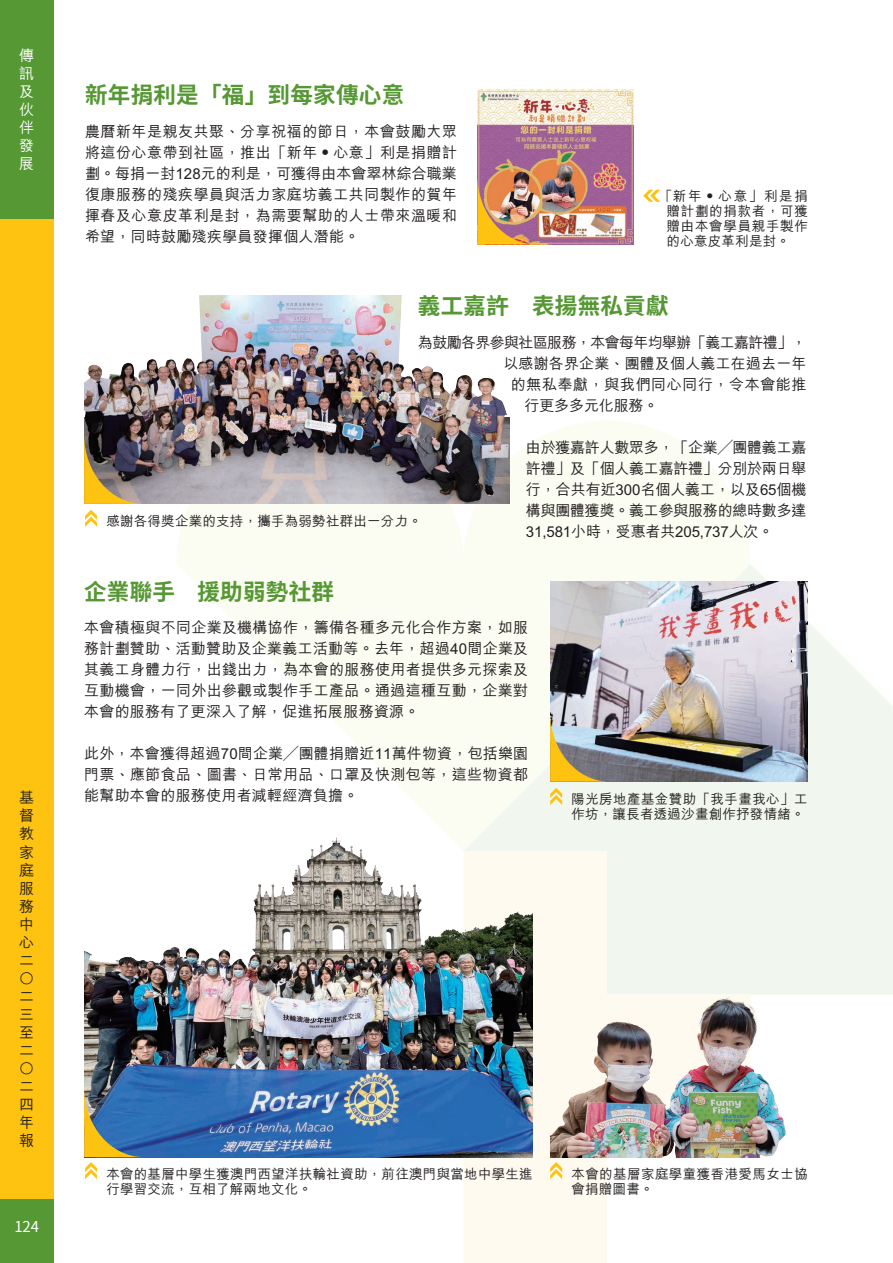
<style>
.page{position:relative;width:893px;height:1263px;background:#fff}
.page>*{position:absolute;margin:0;border:0;box-sizing:border-box;transform-origin:0 0}
.t1{font:700 22.5px "Noto Sans TC";letter-spacing:.015em;color:#569834}
.t2{font:500 15px/18px "M Hei HK";letter-spacing:.015em;color:#231f20;text-align:justify}
.t3{font:500 15px "M Hei HK";letter-spacing:-.04em;color:#231f20}
.t4{font:500 15px "M Hei HK";letter-spacing:.04em;color:#231f20}
.t5{font:500 15px "M Hei HK";letter-spacing:-.01em;color:#231f20}
.t6{font:500 15px/18px "M Hei HK";color:#fff;text-align:justify}
.t7{font:15px "Noto Sans CJ Ksc";color:#fff}
.t8{font:500 13.5px/15px "M Hei HK";letter-spacing:.02em;color:#231f20}
</style>
<div class="page">
<div style="left:0;top:0;width:54px;height:1263px;background:#fec210"></div>
<div style="left:0;top:0;width:54px;height:219px;background:#569834"></div>
<div style="left:0;top:1199px;width:54px;height:64px;background:#569834"></div>
<svg style="left:750px;top:564px;width:143px;height:430px;fill:#f1f6ee"></svg>
<svg style="left:177px;top:421px;width:573px;height:430px;fill:#fbfcf2"></svg>
<svg style="left:320px;top:851px;width:430px;height:412px"></svg>
<img style="left:477px;top:89px;width:157px;height:155px">
<img style="left:84px;top:295px;width:426px;height:209px">
<img style="left:550px;top:993px;width:239px;height:164px">
<img style="left:84px;top:831px;width:449px;height:326px">
<img style="left:550px;top:582px;width:258px;height:200px">
<img style="left:477px;top:175px;width:60px;height:69px">
<svg style="left:84px;top:434px;width:59px;height:70px;background:#796747"></svg>
<svg style="left:550px;top:712px;width:59px;height:70px;background:#aca589"></svg>
<svg style="left:667px;top:190px;width:4px;height:12px"></svg>
<svg style="left:643px;top:190px;width:17px;height:12px"></svg>
<svg style="left:85px;top:510px;width:12px;height:17px"></svg>
<svg style="left:550px;top:788px;width:12px;height:17px"></svg>
<svg style="left:84px;top:1087px;width:59px;height:92px"></svg>
<svg style="left:550px;top:1162px;width:12px;height:17px"></svg>
<p class="t6" style="left:19px;top:45px;width:16px">傳訊及伙伴發展</p>
<p class="t2" style="left:19px;top:788px;width:16px">基督教家庭服務中心二○二三至二○二四年報</p>
<p class="t7" style="left:14px;top:1218px;width:26px">124</p>
<h1 class="t1" style="left:85px;top:82px;width:321px">新年捐利是「福」到每家傳心意</h1>
<p class="t2" style="left:85px;top:120px;width:374px;line-height:21px">農曆新年是親友共聚、分享祝福的節日，本會鼓勵大眾將這份心意帶到社區，推出「新年•心意」利是捐贈計劃。每捐一封128元的利是，可獲得由本會翠林綜合職業復康服務的殘疾學員與活力家庭坊義工共同製作的賀年揮春及心意皮革利是封，為需要幫助的人士帶來溫暖和希望，同時鼓勵殘疾學員發揮個人潛能。</p>
<p class="t8" style="left:667px;top:187px;width:143px;text-align:justify;text-indent:6px">新年•心意」利是捐贈計劃的捐款者，可獲贈由本會學員親手製作的心意皮革利是封。</p>
<h1 class="t1" style="left:418px;top:293px;width:252px">義工嘉許 表揚無私貢獻</h1>
<p class="t3" style="left:418px;top:331px;width:390px">為鼓勵各界參與社區服務，本會每年均舉辦「義工嘉許禮」，</p>
<p class="t2" style="left:503px;top:353px;width:305px">以感謝各界企業、團體及個人義工在過去一年</p>
<p class="t4" style="left:511px;top:373px;width:297px">的無私奉獻，與我們同心同行，令本會能推</p>
<p class="t5" style="left:524px;top:394px;width:136px">行更多多元化服務。</p>
<p class="t2" style="left:526px;top:435px;width:282px;line-height:21px">由於獲嘉許人數眾多，「企業╱團體義工嘉許禮」及「個人義工嘉許禮」分別於兩日舉行，合共有近300名個人義工，以及65個機構與團體獲獎。義工參與服務的總時數多達31,581小時，受惠者共205,737人次。</p>
<p class="t8" style="left:106px;top:513px;width:317px">感謝各得獎企業的支持，攜手為弱勢社群出一分力。</p>
<h1 class="t1" style="left:84px;top:579px;width:251px">企業聯手 援助弱勢社群</h1>
<p class="t2" style="left:84px;top:616px;width:446px;line-height:21px">本會積極與不同企業及機構協作，籌備各種多元化合作方案，如服務計劃贊助、活動贊助及企業義工活動等。去年，超過40間企業及其義工身體力行，出錢出力，為本會的服務使用者提供多元探索及互動機會，一同外出參觀或製作手工產品。通過這種互動，企業對本會的服務有了更深入了解，促進拓展服務資源。</p>
<p class="t2" style="left:84px;top:742px;width:446px;line-height:21px">此外，本會獲得超過70間企業╱團體捐贈近11萬件物資，包括樂園門票、應節食品、圖書、日常用品、口罩及快測包等，這些物資都能幫助本會的服務使用者減輕經濟負擔。</p>
<p class="t8" style="left:571px;top:791px;width:238px">陽光房地產基金贊助「我手畫我心」工作坊，讓長者透過沙畫創作抒發情緒。</p>
<p class="t8" style="left:106px;top:1165px;width:428px">本會的基層中學生獲澳門西望洋扶輪社資助，前往澳門與當地中學生進行學習交流，互相了解兩地文化。</p>
<p class="t8" style="left:571px;top:1165px;width:238px">本會的基層家庭學童獲香港愛馬女士協會捐贈圖書。</p>
</div>
